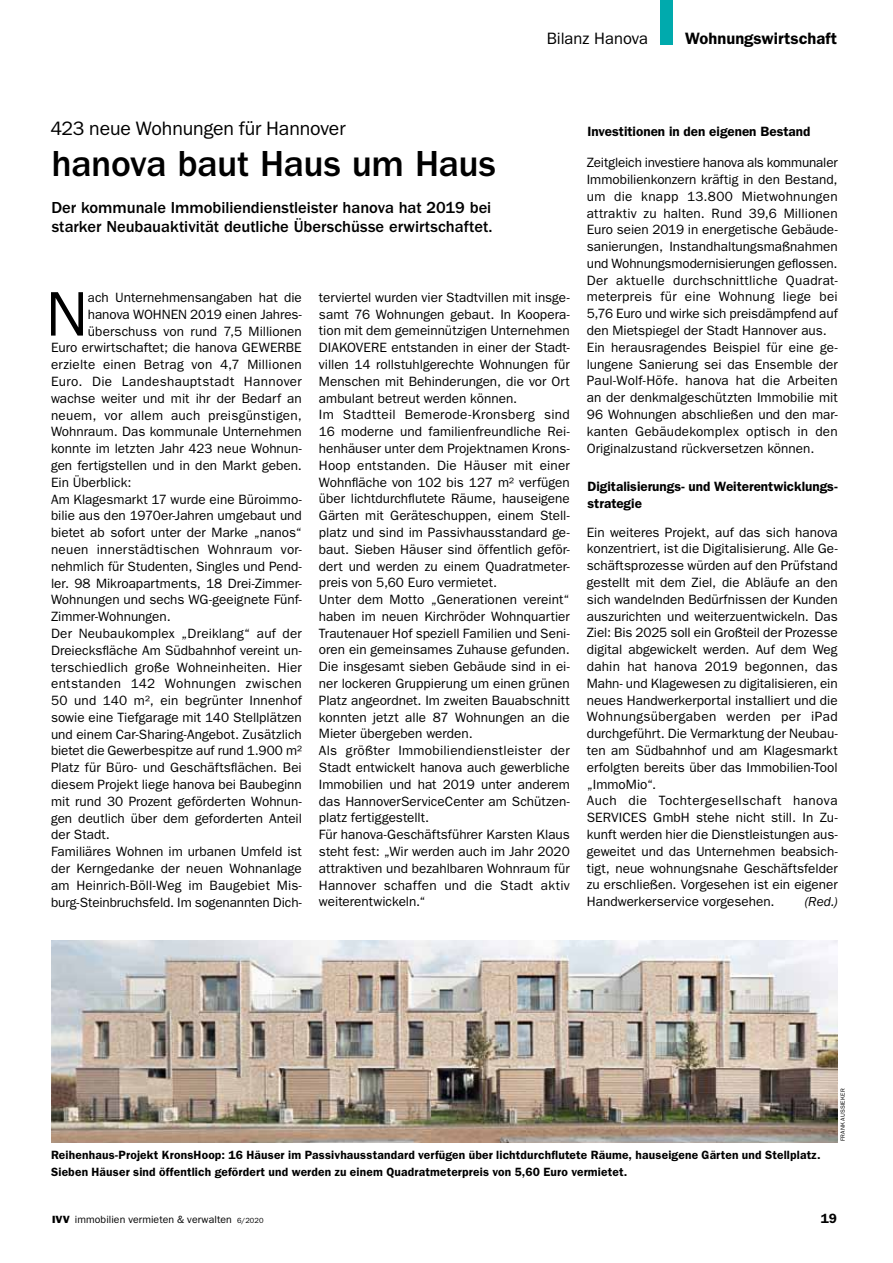
<style>
.page{position:relative;width:893px;height:1263px;background:#fff}
.page>*{position:absolute;margin:0;border:0;box-sizing:border-box;transform-origin:0 0}
.t1{font:63.3px "ITC Franklin Gothic Std";color:#000}
.t2{font:500 37.5px "ITC Franklin Gothic Std";letter-spacing:-.01em;color:#000}
.t3{font:19.5px "ITC Franklin Gothic Std";letter-spacing:-.005em;color:#000}
.t4{font:500 16.5px/19.5px "ITC Franklin Gothic Std";color:#000}
.t5{font:600 16.5px "ITC Franklin Gothic Std";color:#000}
.t6{font:16.5px "ITC Franklin Gothic Std";color:#000}
.t7{font:13.5px/16.8px "ITC Franklin Gothic Std";color:#000}
.t8{font:600 13.5px/16.8px "ITC Franklin Gothic Std";color:#000}
.t9{font:13.5px "ITC Franklin Gothic Std";letter-spacing:.02em;color:#000}
.t10{font:13.5px "ITC Franklin Gothic Std";letter-spacing:.025em;color:#000}
.t11{font:italic 13.5px "ITC Franklin Gothic Std";color:#000}
.t12{font:600 12px/16.8px "ITC Franklin Gothic Std";letter-spacing:.015em;color:#000}
.t13{font:10.5px "ITC Franklin Gothic Std";letter-spacing:.005em;color:#000}
.t14{font:6px "ITC Franklin Gothic Std";color:#000}
.s1{font-size:13.05px}
.s2{font-family:"ITC Franklin Gothic Std Hvy"}
.s3{font-size:7.5px}
</style>
<div class="page">
<img style="left:51px;top:940px;width:787px;height:202px">
<p class="t6" style="left:547px;top:29px;width:103px">Bilanz Hanova</p>
<p class="t5" style="left:685px;top:29px;width:154px">Wohnungswirtschaft</p>
<h3 class="t3" style="left:50px;top:117px;width:297px">423 neue Wohnungen für Hannover</h3>
<h2 class="t2" style="left:52px;top:143px;width:446px">hanova baut Haus um Haus</h2>
<p class="t4" style="left:51px;top:198px;width:443px">Der kommunale Immobiliendienstleister hanova hat 2019 bei starker Neubauaktivität deutliche Überschüsse erwirtschaftet.</p>
<h1 class="t1" style="left:46px;top:278px;width:43px">N</h1>
<p class="t7" style="left:88px;top:289px;width:216px"><span class="s1">a</span>ch Unternehmensangaben hat die</p>
<p class="t7" style="left:88px;top:306px;width:216px">hanova WOHNEN 2019 einen Jahres-</p>
<p class="t7" style="left:88px;top:323px;width:216px">überschuss von rund 7,5 Millionen</p>
<p class="t7" style="left:51px;top:339px;width:252px">Euro erwirtschaftet; die hanova GEWERBE</p>
<p class="t7" style="left:51px;top:356px;width:252px">erzielte einen Betrag von 4,7 Millionen</p>
<p class="t10" style="left:51px;top:374px;width:252px">Euro. Die Landeshauptstadt Hannover</p>
<p class="t7" style="left:51px;top:390px;width:252px">wachse weiter und mit ihr der Bedarf an</p>
<p class="t9" style="left:51px;top:407px;width:252px">neuem, vor allem auch preisgünstigen,</p>
<p class="t7" style="left:51px;top:423px;width:252px">Wohnraum. Das kommunale Unternehmen</p>
<p class="t7" style="left:51px;top:440px;width:252px">konnte im letzten Jahr 423 neue Wohnun-</p>
<p class="t7" style="left:51px;top:457px;width:252px">gen fertigstellen und in den Markt geben.</p>
<p class="t7" style="left:51px;top:474px;width:82px">Ein Überblick:</p>
<p class="t7" style="left:51px;top:491px;width:252px">Am Klagesmarkt 17 wurde eine Büroimmo-</p>
<p class="t7" style="left:51px;top:507px;width:252px">bilie aus den 1970er-Jahren umgebaut und</p>
<p class="t7" style="left:51px;top:524px;width:252px">bietet ab sofort unter der Marke „nanos“</p>
<p class="t9" style="left:51px;top:542px;width:252px">neuen innerstädtischen Wohnraum vor-</p>
<p class="t7" style="left:51px;top:558px;width:252px">nehmlich für Studenten, Singles und Pend-</p>
<p class="t7" style="left:51px;top:575px;width:252px">ler. 98 Mikroapartments, 18 Drei-Zimmer-</p>
<p class="t7" style="left:51px;top:591px;width:252px">Wohnungen und sechs WG-geeignete Fünf-</p>
<p class="t7" style="left:51px;top:608px;width:121px">Zimmer-Wohnungen.</p>
<p class="t7" style="left:51px;top:625px;width:252px">Der Neubaukomplex „Dreiklang“ auf der</p>
<p class="t7" style="left:51px;top:642px;width:252px">Dreiecksfläche Am Südbahnhof vereint un-</p>
<p class="t7" style="left:51px;top:659px;width:252px">terschiedlich große Wohneinheiten. Hier</p>
<p class="t10" style="left:51px;top:676px;width:252px">entstanden 142 Wohnungen zwischen</p>
<p class="t7" style="left:51px;top:692px;width:252px">50 und 140 m², ein begrünter Innenhof</p>
<p class="t7" style="left:51px;top:709px;width:252px">sowie eine Tiefgarage mit 140 Stellplätzen</p>
<p class="t7" style="left:51px;top:726px;width:252px">und einem Car-Sharing-Angebot. Zusätzlich</p>
<p class="t7" style="left:51px;top:743px;width:252px">bietet die Gewerbespitze auf rund 1.900 m²</p>
<p class="t7" style="left:51px;top:759px;width:252px">Platz für Büro- und Geschäftsflächen. Bei</p>
<p class="t7" style="left:51px;top:776px;width:252px">diesem Projekt liege hanova bei Baubeginn</p>
<p class="t7" style="left:51px;top:793px;width:252px">mit rund 30 Prozent geförderten Wohnun-</p>
<p class="t7" style="left:51px;top:810px;width:252px">gen deutlich über dem geforderten Anteil</p>
<p class="t7" style="left:51px;top:826px;width:60px">der Stadt.</p>
<p class="t7" style="left:51px;top:843px;width:252px">Familiäres Wohnen im urbanen Umfeld ist</p>
<p class="t7" style="left:51px;top:860px;width:252px">der Kerngedanke der neuen Wohnanlage</p>
<p class="t7" style="left:51px;top:877px;width:252px">am Heinrich-Böll-Weg im Baugebiet Mis-</p>
<p class="t7" style="left:51px;top:894px;width:252px">burg-Steinbruchsfeld. Im sogenannten Dich-</p>
<p class="t7" style="left:319px;top:289px;width:252px">terviertel wurden vier Stadtvillen mit insge&shy;samt 76 Wohnungen gebaut. In Koopera&shy;tion mit dem gemeinnützigen Unternehmen DIAKOVERE entstanden in einer der Stadt&shy;villen 14 rollstuhlgerechte Wohnungen für Menschen mit Behinderungen, die vor Ort ambulant betreut werden können.<br>Im Stadtteil Bemerode-Kronsberg sind 16 moderne und familienfreundliche Rei&shy;henhäuser unter dem Projektnamen Krons-Hoop entstanden. Die Häuser mit einer Wohnfläche von 102 bis 127 m² verfügen über lichtdurchflutete Räume, hauseigene Gärten mit Geräteschuppen, einem Stell&shy;platz und sind im Passivhausstandard ge&shy;baut. Sieben Häuser sind öffentlich geför&shy;dert und werden zu einem Quadratmeter&shy;preis von 5,60 Euro vermietet.<br>Unter dem Motto „Generationen vereint“ haben im neuen Kirchröder Wohnquartier Trautenauer Hof speziell Familien und Seni&shy;oren ein gemeinsames Zuhause gefunden.<br>Die insgesamt sieben Gebäude sind in ei&shy;ner lockeren Gruppierung um einen grünen Platz angeordnet. Im zweiten Bauabschnitt konnten jetzt alle 87 Wohnungen an die Mieter übergeben werden.<br>Als größter Immobiliendienstleister der Stadt entwickelt hanova auch gewerbliche Immobilien und hat 2019 unter anderem das HannoverServiceCenter am Schützen&shy;platz fertiggestellt.<br>Für hanova-Geschäftsführer Karsten Klaus steht fest: „Wir werden auch im Jahr 2020 attraktiven und bezahlbaren Wohnraum für Hannover schaffen und die Stadt aktiv weiterentwickeln.“</p>
<p class="t8" style="left:587px;top:123px;width:225px">Investitionen in den eigenen Bestand</p>
<p class="t7" style="left:587px;top:154px;width:252px">Zeitgleich investiere hanova als kommunaler Immobilienkonzern kräftig in den Bestand, um die knapp 13.800 Mietwohnungen attraktiv zu halten. Rund 39,6 Millionen Euro seien 2019 in energetische Gebäude&shy;sanierungen, Instandhaltungsmaßnahmen und Wohnungsmodernisierungen geflossen.<br>Der aktuelle durchschnittliche Quadrat&shy;meterpreis für eine Wohnung liege bei 5,76 Euro und wirke sich preisdämpfend auf den Mietspiegel der Stadt Hannover aus.<br>Ein herausragendes Beispiel für eine ge&shy;lungene Sanierung sei das Ensemble der Paul-Wolf-Höfe. hanova hat die Arbeiten an der denkmalgeschützten Immobilie mit 96 Wohnungen abschließen und den mar&shy;kanten Gebäudekomplex optisch in den Originalzustand rückversetzen können.</p>
<p class="t8" style="left:587px;top:478px;width:252px">Digitalisierungs- und Weiterentwicklungs&shy;strategie</p>
<p class="t7" style="left:587px;top:524px;width:252px">Ein weiteres Projekt, auf das sich hanova konzentriert, ist die Digitalisierung. Alle Ge&shy;schäftsprozesse würden auf den Prüfstand gestellt mit dem Ziel, die Abläufe an den sich wandelnden Bedürfnissen der Kunden auszurichten und weiterzuentwickeln. Das Ziel: Bis 2025 soll ein Großteil der Prozesse digital abgewickelt werden. Auf dem Weg dahin hat hanova 2019 begonnen, das Mahn- und Klagewesen zu digitalisieren, ein neues Handwerkerportal installiert und die Wohnungsübergaben werden per iPad durchgeführt. Die Vermarktung der Neubau&shy;ten am Südbahnhof und am Klagesmarkt erfolgten bereits über das Immobilien-Tool „ImmoMio“.<br>Auch die Tochtergesellschaft hanova SERVICES GmbH stehe nicht still. In Zu&shy;kunft werden hier die Dienstleistungen aus&shy;geweitet und das Unternehmen beabsich&shy;tigt, neue wohnungsnahe Geschäftsfelder zu erschließen. Vorgesehen ist ein eigener Handwerkerservice vorgesehen.</p>
<p class="t11" style="left:805px;top:894px;width:35px">(Red.)</p>
<p class="t14" style="left:839px;top:1141px;width:53px;rotate:-90deg">Frank Aussieker</p>
<p class="t12" style="left:51px;top:1146px;width:771px">Reihenhaus-Projekt KronsHoop: 16 Häuser im Passivhausstandard verfügen über lichtdurchflutete Räume, hauseigene Gärten und Stellplatz.<br>Sieben Häuser sind öffentlich gefördert und werden zu einem Quadratmeterpreis von 5,60 Euro vermietet.</p>
<p class="t13" style="left:52px;top:1214px;width:213px"><span class="s2">IVV</span> immobilien vermieten &amp; verwalten <span class="s3">6/2020</span></p>
<p class="t8" style="left:821px;top:1210px;width:18px">19</p>
</div>
